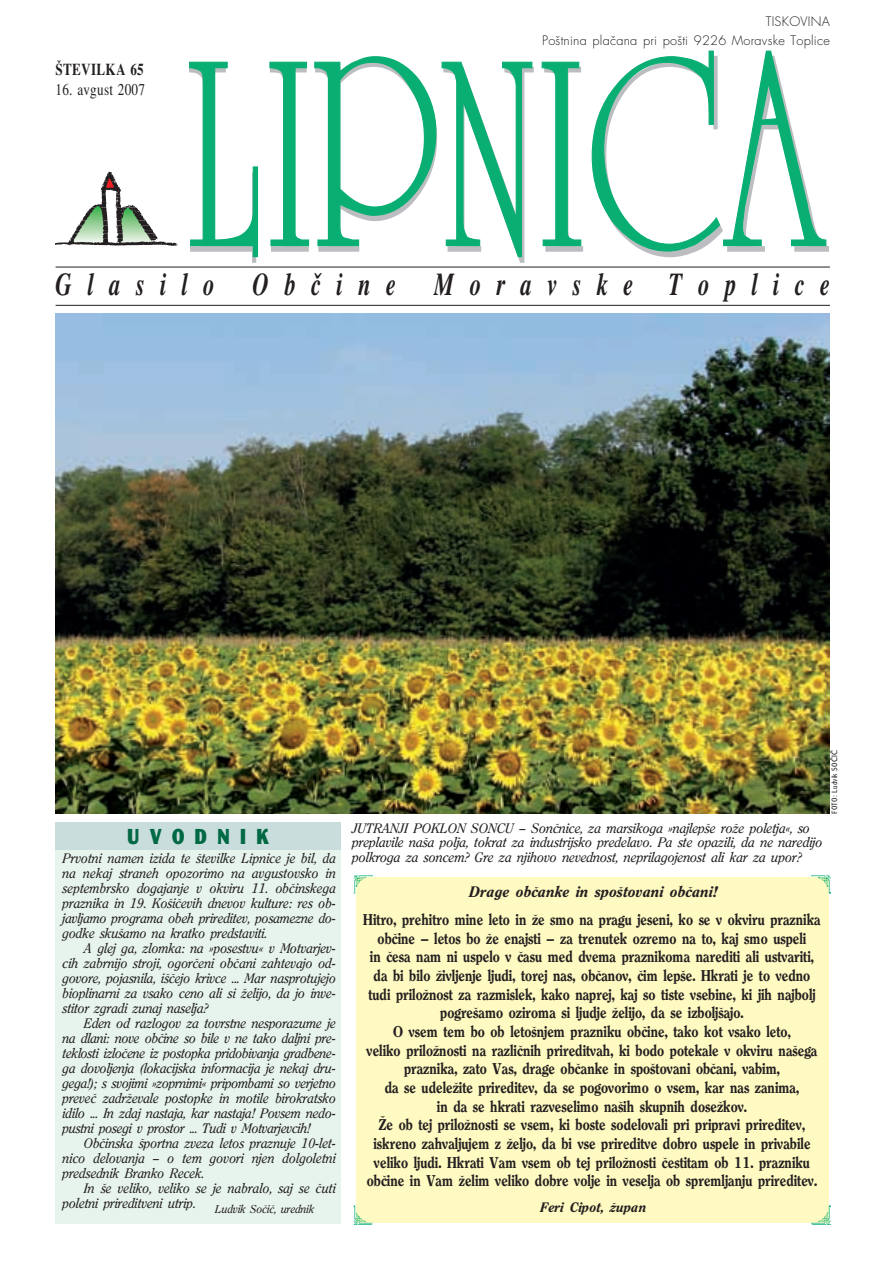
<style>
.page{position:relative;width:894px;height:1263px;background:#fff}
.page>*{position:absolute;margin:0;border:0;box-sizing:border-box;transform-origin:0 0}
.t1{font:32.25px "Times BI";letter-spacing:.68em;color:#231f20;scale:.7 1}
.t2{font:21px "Clearface Goth UB";letter-spacing:.52em;color:#006943;scale:.9 1}
.t3{font:16.5px "Times N";letter-spacing:.02em;color:#231f20;scale:.8 1}
.t4{font:16.5px "Times B";letter-spacing:.02em;color:#231f20;scale:.8 1}
.t5{font:15.3px/18.6px "Clearface B";letter-spacing:.01em;color:#231f20;text-align:center;scale:.9 1}
.t6{font:15px "Clearface BI";letter-spacing:.02em;color:#231f20}
.t7{font:13.5px/15px "Clearface NI";letter-spacing:.02em;color:#231f20;text-align:justify}
.t8{font:13.5px "Clearface BI";letter-spacing:.02em;color:#231f20}
.t9{font:12.75px/18.3px "Futura L";letter-spacing:.02em;color:#231f20;text-align:right}
.t10{font:11.25px "Clearface NI";letter-spacing:.02em;color:#231f20}
.t11{font:7.5px "Clearface Goth L";letter-spacing:.02em;color:#231f20}
.s1{font-family:"Lucida Grande"}
</style>
<div class="page">
<div style="left:354px;top:875px;width:476px;height:349px;background:#fffac1"></div>
<div style="left:56px;top:846px;width:284px;height:378px;background:#e7f4ed"></div>
<svg style="left:189px;top:61px;width:69px;height:202px"></svg>
<svg style="left:541px;top:61px;width:42px;height:191px"></svg>
<svg style="left:269px;top:56px;width:264px;height:207px"></svg>
<svg style="left:591px;top:50px;width:238px;height:207px"></svg>
<hr style="left:56px;top:267px;width:773px;height:1px;background:#231f20">
<hr style="left:56px;top:305px;width:773px;height:1px;background:#231f20">
<svg style="left:56px;top:172px;width:122px;height:74px"></svg>
<div style="left:56px;top:822px;width:284px;height:28px;background:#c8dddc"></div>
<img style="left:56px;top:314px;width:773px;height:500px">
<p class="t4" style="left:56px;top:64px;width:112px">ØTEVILKA 65</p>
<p class="t3" style="left:56px;top:84px;width:113px">16. avgust 2007</p>
<p class="t9" style="left:542px;top:14px;width:289px">TISKOVINA<br>Poøtnina plaœana pri poøti 9226 Moravske Toplice</p>
<h1 class="t1" style="left:56px;top:273px;width:1107px">Glasilo Obœine Moravske Toplice</h1>
<h2 class="t2" style="left:127px;top:829px;width:159px">UVODNIK</h2>
<p class="t7" style="left:62px;top:852px;width:275px">Prvotni namen izida te øtevilke Lipnice je bil, da na nekaj straneh opozorimo na avgustovsko in septembrsko dogajanje v okviru 11. obœinskega praznika in 19. Koøiœevih dnevov kulture: res ob&shy;javljamo programa obeh prireditev, posamezne do&shy;godke skuøamo na kratko predstaviti.</p>
<p class="t7" style="left:62px;top:942px;width:275px;text-indent:21px">A glej ga, zlomka: na »posestvu« v Motvarjev&shy;cih zabrnijo stroji, ogorœeni obœani zahtevajo od&shy;govore, pojasnila, iøœejo krivce ... Mar nasprotujejo bioplinarni za vsako ceno ali si æelijo, da jo inve&shy;stitor zgradi zunaj naselja?</p>
<p class="t7" style="left:62px;top:1017px;width:275px;text-indent:21px">Eden od razlogov za tovrstne nesporazume je na dlani: nove obœine so bile v ne tako daljni pre&shy;teklosti izloœene iz postopka pridobivanja gradbene&shy;ga dovoljenja (lokacijska informacija je nekaj dru&shy;gega!); s svojimi »zoprnimi« pripombami so verjetno preveœ zadræevale postopke in motile birokratsko idilo ... In zdaj nastaja, kar nastaja! Povsem nedo&shy;pustni posegi v prostor ... Tudi v Motvarjevcih!</p>
<p class="t7" style="left:62px;top:1137px;width:275px;text-indent:21px">Obœinska øportna zveza letos praznuje 10-let&shy;nico delovanja – o tem govori njen dolgoletni predsednik Branko Recek.</p>
<p class="t7" style="left:62px;top:1182px;width:274px;text-indent:21px">In øe veliko, veliko se je nabralo, saj se œuti poletni prireditveni utrip.</p>
<p class="t10" style="left:214px;top:1204px;width:101px">Ludvik Soœiœ, urednik</p>
<p class="t7" style="left:351px;top:822px;width:471px;line-height:14.2px;text-align:left">JUTRANJI POKLON SONCU – Sonœnice, za marsikoga »najlepøe roæe poletja«, so preplavile naøa polja, tokrat za industrijsko predelavo. Pa ste opazili, da ne naredijo polkroga za soncem? Gre za njihovo nevednost, neprilagojenost ali kar za upor?</p>
<p class="t6" style="left:468px;top:885px;width:249px">Drage obœanke in spoøtovani obœani!</p>
<p class="t5" style="left:363px;top:911px;width:509px">Hitro, prehitro mine leto in æe smo na pragu jeseni, ko se v okviru praznika obœine – letos bo æe enajsti – za trenutek ozremo na to, kaj smo uspeli<br>in œesa nam ni uspelo v œasu med dvema praznikoma narediti ali ustvariti, da bi bilo æivljenje ljudi, torej nas, obœanov, œim lepøe. Hkrati je to vedno tudi priloænost za razmislek, kako naprej, kaj so tiste vsebine, ki jih najbolj pogreøamo oziroma si ljudje æelijo, da se izboljøajo.<br>O vsem tem bo ob letoønjem prazniku obœine, tako kot vsako leto,<br>veliko priloænosti na razliœnih prireditvah, ki bodo potekale v okviru naøega praznika, zato Vas, drage obœanke in spoøtovani obœani, vabim,<br>da se udeleæite prireditev, da se pogovorimo o vsem, kar nas zanima,<br>in da se hkrati razveselimo naøih skupnih doseækov.<br>Æe ob tej priloænosti se vsem, ki boste sodelovali pri pripravi prireditev, iskreno zahvaljujem z æeljo, da bi vse prireditve dobro uspele in privabile veliko ljudi. Hkrati Vam vsem ob tej priloænosti œestitam ob 11. prazniku obœine in Vam æelim veliko dobre volje in veselja ob spremljanju prireditev.</p>
<p class="t8" style="left:539px;top:1202px;width:107px">Feri Cipot, æupan</p>
<p class="t11" style="left:831px;top:813px;width:65px;rotate:-90deg">FOTO: Ludvik SO<span class="s1">Č</span>I<span class="s1">Č</span></p>
</div>
